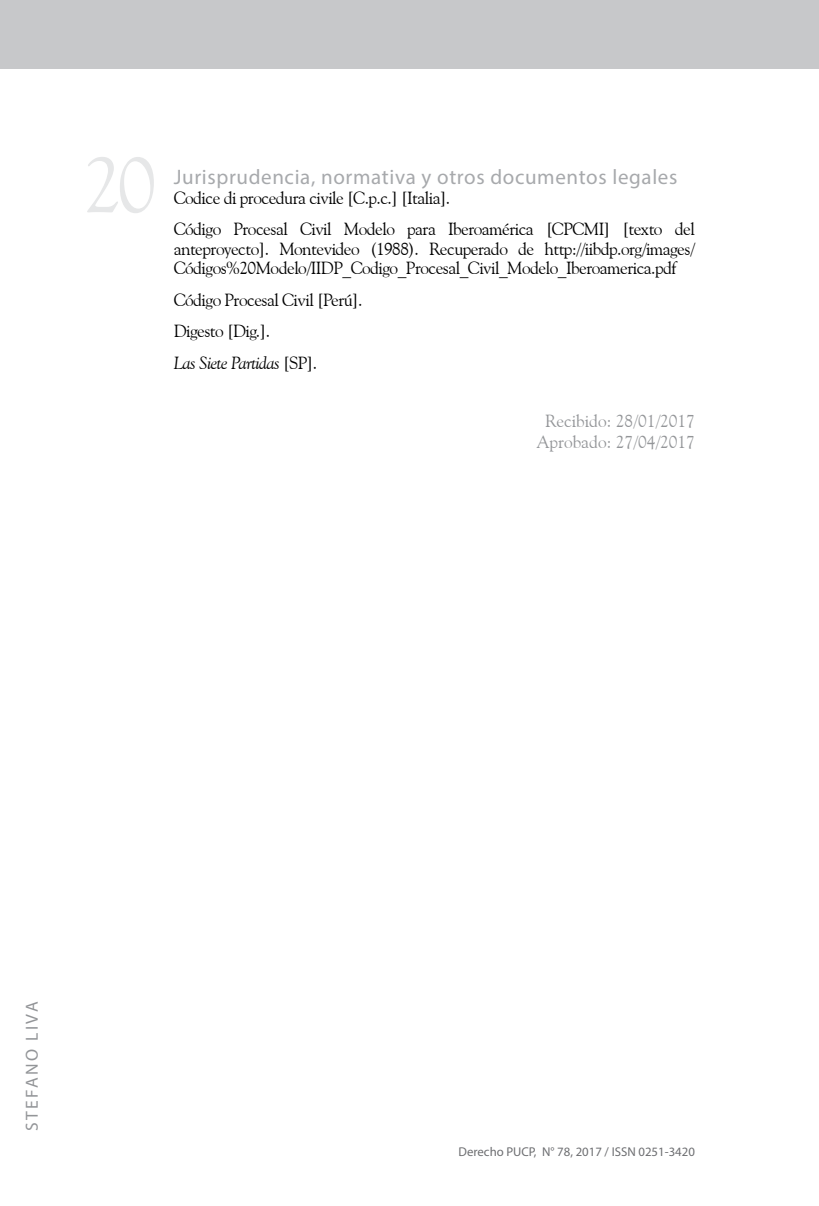
<style>
.page{position:relative;width:819px;height:1206px;background:#fff}
.page>*{position:absolute;margin:0;border:0;box-sizing:border-box;transform-origin:0 0}
.t1{font:78.75px "Goudy Old Style BT";color:#e6e7e8}
.t2{font:21px "Myriad Pro";letter-spacing:.03em;color:#a7a9ac}
.t3{font:17.5px/31.7px "Goudy Old Style BT";letter-spacing:-.03em;color:#000}
.t4{font:17.5px/21px "Goudy Old Style BT";color:#939598;text-align:center}
.t5{font:17.5px "Myriad Pro";letter-spacing:.14em;color:#939598}
.t6{font:12.78px "Myriad Pro";color:#6d6e71}
.s1{font-style:italic}
</style>
<div class="page">
<div style="left:0;top:0;width:819px;height:69px;background:#c7c8ca"></div>
<h1 class="t1" style="left:83px;top:136px;width:75px">20</h1>
<p class="t2" style="left:174px;top:164px;width:505px">Jurisprudencia, normativa y otros documentos legales</p>
<p class="t3" style="left:174px;top:181px;width:522px">Codice di procedura civile [C.p.c.] [Italia].<br>Código Procesal Civil Modelo para Iberoamérica [CPCMI] [texto del</p>
<p class="t3" style="left:174px;top:239px;width:522px;line-height:19.2px">anteproyecto]. Montevideo (1988). Recuperado de http://iibdp.org/images/<br>Códigos%20Modelo/IIDP_Codigo_Procesal_Civil_Modelo_Iberoamerica.pdf</p>
<p class="t3" style="left:174px;top:283px;width:190px">Código Procesal Civil [Perú].<br>Digesto [Dig.].<br><span class="s1">Las Siete Partidas</span> [SP].</p>
<p class="t4" style="left:536px;top:410px;width:160px">Recibido: 28/01/2017<br>Aprobado: 27/04/2017</p>
<p class="t5" style="left:21px;top:1131px;width:131px;rotate:-90deg">STEFANO LIVA</p>
<p class="t6" style="left:458px;top:1144px;width:238px">Derecho PUCP, N° 78, 2017 / ISSN 0251-3420</p>
</div>
